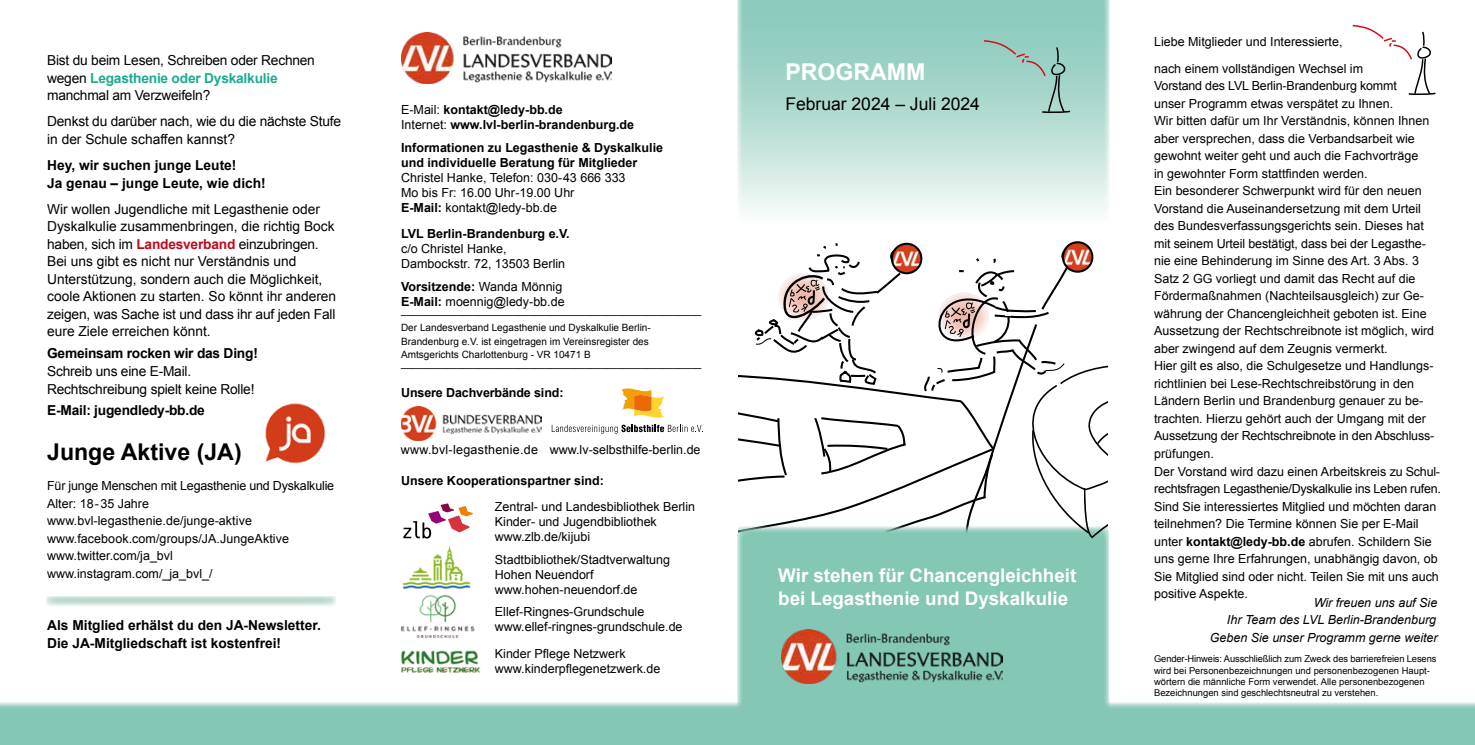
<style>
.page{position:relative;width:1475px;height:745px;background:#fff}
.page>*{position:absolute;margin:0;border:0;box-sizing:border-box;transform-origin:0 0}
.t1{font:700 23.12px "Arial";color:#000}
.t2{font:700 23.12px "Arial";color:#fff}
.t3{font:700 18.75px/22.5px "Arial";color:#fff}
.t4{font:17.5px "Arial";color:#000}
.t5{font:13.75px/17.5px "Arial";color:#000}
.t6{font:700 13.75px/17.5px "Arial";color:#000}
.t7{font:12.5px/17.5px "Arial";color:#000}
.t8{font:700 12.5px/15px "Arial";color:#000}
.t9{font:italic 12.5px/17.5px "Arial";color:#000;text-align:right}
.t10{font:10px/17.5px "Arial";color:#000}
.t11{font:9.38px/11.4px "Arial";color:#000}
.s1{font-weight:700;color:#1bac91}
.s2{font-weight:700;color:#bd0b1d}
.s3{font-weight:400}
.s4{font-weight:700}
</style>
<div class="page">
<img style="left:265px;top:403px;width:61px;height:61px">
<svg style="left:46px;top:596px;width:290px;height:10px"></svg>
<svg style="left:403px;top:503px;width:70px;height:35px"></svg>
<img style="left:401px;top:650px;width:80px;height:23px">
<img style="left:402px;top:406px;width:139px;height:34px">
<img style="left:401px;top:32px;width:210px;height:51px">
<img style="left:400px;top:594px;width:75px;height:45px">
<img style="left:402px;top:545px;width:69px;height:44px">
<div style="left:0;top:702px;width:764px;height:42px;background:#83c7b4"></div>
<div style="left:737px;top:0;width:372px;height:226px;background:linear-gradient(to bottom,#7dc4b4,#f3f8f6)"></div>
<div style="left:1074px;top:702px;width:400px;height:42px;background:#83c7b4"></div>
<svg style="left:982px;top:39px;width:89px;height:75px"></svg>
<div style="left:737px;top:526px;width:372px;height:218px;background:#83c7b4"></div>
<img style="left:781px;top:629px;width:220px;height:53px">
<svg style="left:551px;top:241px;width:558px;height:299px"></svg>
<div style="left:1107px;top:360px;width:127px;height:170px;background:#fff"></div>
<div style="left:704px;top:306px;width:31px;height:286px;background:#fff"></div>
<div style="left:724px;top:373px;width:13px;height:159px;background:#fff"></div>
<div style="left:683px;top:475px;width:24px;height:19px;background:#fff"></div>
<div style="left:686px;top:370px;width:24px;height:11px;background:#fff"></div>
<svg style="left:1352px;top:24px;width:84px;height:71px"></svg>
<p class="t5" style="left:47px;top:52px;width:269px">Bist du beim Lesen, Schreiben oder Rechnen wegen <span class="s1">Legasthenie oder Dyskalkulie </span>manchmal am Verzweifeln?</p>
<p class="t5" style="left:47px;top:113px;width:295px">Denkst du darüber nach, wie du die nächste Stufe in der Schule schaffen kannst?</p>
<p class="t6" style="left:47px;top:157px;width:220px">Hey, wir suchen junge Leute!<br>Ja genau – junge Leute, wie dich!</p>
<p class="t5" style="left:47px;top:200px;width:290px">Wir wollen Jugendliche mit Legasthenie oder Dyskalkulie zusammenbringen, die richtig Bock haben, sich im <span class="s2">Landesverband</span> einzubringen.<br>Bei uns gibt es nicht nur Verständnis und Unterstützung, sondern auch die Möglichkeit, coole Aktionen zu starten. So könnt ihr anderen zeigen, was Sache ist und dass ihr auf jeden Fall eure Ziele erreichen könnt.</p>
<p class="t6" style="left:47px;top:345px;width:212px">Gemeinsam rocken wir das Ding!</p>
<p class="t5" style="left:47px;top:362px;width:209px">Schreib uns eine E-Mail.<br>Rechtschreibung spielt keine Rolle!</p>
<p class="t6" style="left:47px;top:402px;width:159px">E-Mail: jugendledy-bb.de</p>
<h1 class="t1" style="left:47px;top:436px;width:196px">Junge Aktive (JA)</h1>
<p class="t7" style="left:47px;top:477px;width:288px">Für junge Menschen mit Legasthenie und Dyskalkulie Alter: 18-35 Jahre www.bvl-legasthenie.de/junge-aktive www.facebook.com/groups/JA.JungeAktive www.twitter.com/ja_bvl www.instagram.com/_ja_bvl_/</p>
<p class="t6" style="left:47px;top:617px;width:275px">Als Mitglied erhälst du den JA-Newsletter.<br>Die JA-Mitgliedschaft ist kostenfrei!</p>
<p class="t8" style="left:401px;top:103px;width:234px"><span class="s3">E-Mail:</span> kontakt@ledy-bb.de<br><span class="s3">Internet:</span> www.lvl-berlin-brandenburg.de</p>
<p class="t8" style="left:401px;top:140px;width:263px">Informationen zu Legasthenie &amp; Dyskalkulie und individuelle Beratung für Mitglieder</p>
<p class="t7" style="left:401px;top:170px;width:226px;line-height:15px">Christel Hanke, Telefon: 030-43 666 333<br>Mo bis Fr: 16.00 Uhr-19.00 Uhr<br><span class="s4">E-Mail:</span> kontakt@ledy-bb.de</p>
<p class="t8" style="left:401px;top:227px;width:170px">LVL Berlin-Brandenburg e.V.</p>
<p class="t7" style="left:401px;top:241px;width:165px;line-height:15px">c/o Christel Hanke,<br>Dambockstr. 72, 13503 Berlin</p>
<p class="t7" style="left:401px;top:279px;width:165px;line-height:15px"><span class="s4">Vorsitzende:</span> Wanda Mönnig<br><span class="s4">E-Mail:</span> moennig@ledy-bb.de</p>
<p class="t10" style="left:401px;top:301px;width:302px">______________________________________________________<br>Der Landesverband Legasthenie und Dyskalkulie Berlin-</p>
<p class="t10" style="left:401px;top:334px;width:249px;line-height:13.1px">Brandenburg e.V. ist eingetragen im Vereinsregister des<br>Amtsgerichts Charlottenburg - VR 10471 B</p>
<p class="t10" style="left:401px;top:354px;width:302px">______________________________________________________</p>
<p class="t8" style="left:401px;top:385px;width:164px">Unsere Dachverbände sind:</p>
<p class="t7" style="left:401px;top:441px;width:301px">www.bvl-legasthenie.de www.lv-selbsthilfe-berlin.de</p>
<p class="t8" style="left:401px;top:473px;width:204px">Unsere Kooperationspartner sind:</p>
<p class="t7" style="left:495px;top:499px;width:202px;line-height:15px">Zentral- und Landesbibliothek Berlin<br>Kinder- und Jugendbibliothek www.zlb.de/kijubi</p>
<p class="t7" style="left:495px;top:551px;width:177px;line-height:15px">Stadtbibliothek/Stadtverwaltung<br>Hohen Neuendorf www.hohen-neuendorf.de</p>
<p class="t7" style="left:495px;top:604px;width:189px;line-height:15px">Ellef-Ringnes-Grundschule www.ellef-ringnes-grundschule.de</p>
<p class="t7" style="left:495px;top:645px;width:167px;line-height:15px">Kinder Pflege Netzwerk www.kinderpflegenetzwerk.de</p>
<h1 class="t2" style="left:785px;top:56px;width:69px">PRogramm</h1>
<h3 class="t4" style="left:785px;top:93px;width:196px">Februar 2024 – Juli 2024</h3>
<h2 class="t3" style="left:778px;top:564px;width:299px">Wir stehen für Chancengleichheit bei Legasthenie und Dyskalkulie</h2>
<p class="t7" style="left:1153px;top:29px;width:210px;line-height:26.2px">Liebe Mitglieder und Interessierte, nach einem vollständigen Wechsel im</p>
<p class="t7" style="left:1153px;top:77px;width:288px">Vorstand des LVL Berlin-Brandenburg kommt<br>unser Programm etwas verspätet zu Ihnen.<br>Wir bitten dafür um Ihr Verständnis, können Ihnen aber versprechen, dass die Verbandsarbeit wie gewohnt weiter geht und auch die Fachvorträge<br>in gewohnter Form stattfinden werden.<br>Ein besonderer Schwerpunkt wird für den neuen Vorstand die Auseinandersetzung mit dem Urteil des Bundesverfassungsgerichts sein. Dieses hat mit seinem Urteil bestätigt, dass bei der Legasthe&shy;nie eine Behinderung im Sinne des Art. 3 Abs. 3<br>Satz 2 GG vorliegt und damit das Recht auf die Fördermaßnahmen (Nachteilsausgleich) zur Ge&shy;währung der Chancengleichheit geboten ist. Eine Aussetzung der Rechtschreibnote ist möglich, wird aber zwingend auf dem Zeugnis vermerkt.<br>Hier gilt es also, die Schulgesetze und Handlungs&shy;richtlinien bei Lese-Rechtschreibstörung in den Ländern Berlin und Brandenburg genauer zu be&shy;trachten. Hierzu gehört auch der Umgang mit der Aussetzung der Rechtschreibnote in den Abschluss&shy;prüfungen.<br>Der Vorstand wird dazu einen Arbeitskreis zu Schul&shy;rechtsfragen Legasthenie/Dyskalkulie ins Leben rufen.<br>Sind Sie interessiertes Mitglied und möchten daran teilnehmen? Die Termine können Sie per E-Mail unter <span class="s4">kontakt@ledy-bb.de</span> abrufen. Schildern Sie uns gerne Ihre Erfahrungen, unabhängig davon, ob Sie Mitglied sind oder nicht. Teilen Sie mit uns auch positive Aspekte.</p>
<p class="t9" style="left:1209px;top:593px;width:229px">Wir freuen uns auf Sie<br>Ihr Team des LVL Berlin-Brandenburg<br>Geben Sie unser Programm gerne weiter</p>
<p class="t11" style="left:1153px;top:652px;width:284px">Gender-Hinweis: Ausschließlich zum Zweck des barrierefreien Lesens wird bei Personenbezeichnungen und personenbezogenen Haupt&shy;wörtern die männliche Form verwendet. Alle personenbezogenen Bezeichnungen sind geschlechtsneutral zu verstehen.</p>
</div>
